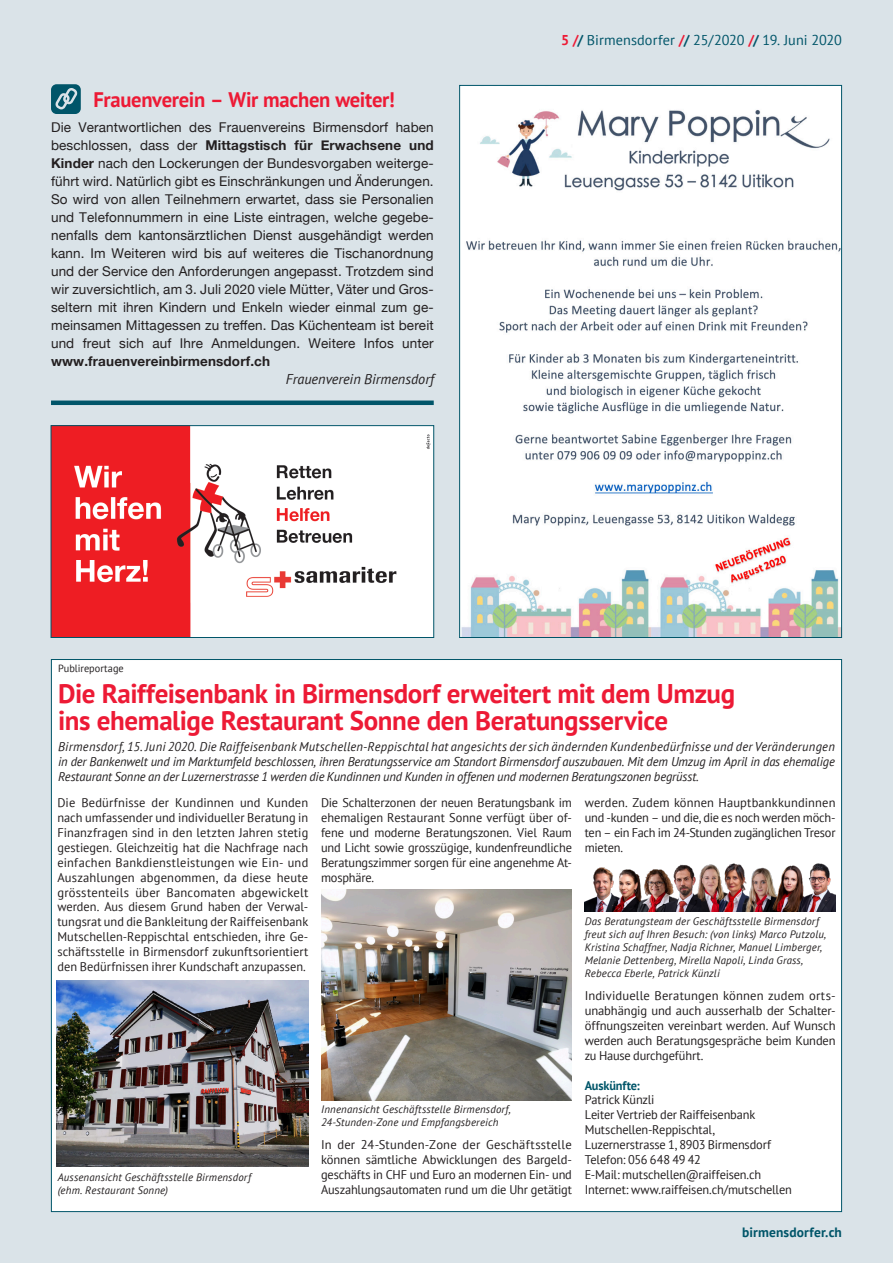
<style>
.page{position:relative;width:893px;height:1263px;background:#dae3e8}
.page>*{position:absolute;margin:0;border:0;box-sizing:border-box;transform-origin:0 0}
.t1{font:700 27px/27px "PT Sans";letter-spacing:-.015em;color:#ed1a35}
.t2{font:700 21px "PT Sans";letter-spacing:-.015em;color:#ed1a35}
.t3{font:14.25px "PT Sans";letter-spacing:.005em;color:#005569}
.t4{font:italic 14.25px "PT Sans";color:#231f20}
.t5{font:13.5px/18px "Helvetica Neue";letter-spacing:.01em;color:#231f20;text-align:justify}
.t6{font:700 13.5px "Helvetica Neue";letter-spacing:.01em;color:#231f20}
.t7{font:700 13.5px "PT Sans";letter-spacing:.01em;color:#005569}
.t8{font:italic 12.75px/14.7px "PT Sans";letter-spacing:-.01em;color:#231f20;text-align:justify}
.t9{font:12.6px/14.9px "PT Sans";letter-spacing:-.01em;color:#231f20;text-align:justify}
.t10{font:700 12.6px "PT Sans";letter-spacing:-.01em;color:#005569}
.t11{font:italic 10.8px/12.9px "PT Sans";letter-spacing:.015em;color:#231f20}
.t12{font:10.5px "PT Sans";color:#231f20}
.s1{font-weight:700}
.s2{font-weight:700;color:#ed1a35}
</style>
<div class="page">
<img style="left:461px;top:87px;width:379px;height:549px">
<div style="left:51px;top:659px;width:791px;height:552px;background:#fff"></div>
<img style="left:57px;top:980px;width:251px;height:186px">
<img style="left:321px;top:890px;width:251px;height:210px">
<img style="left:585px;top:863px;width:250px;height:48px">
<img style="left:53px;top:427px;width:379px;height:209px">
<div style="left:51px;top:425px;width:383px;height:213px;border:1px solid #005569"></div>
<svg style="left:51px;top:84px;width:30px;height:30px"></svg>
<div style="left:51px;top:400px;width:383px;height:5px;background:#005569"></div>
<h2 class="t2" style="left:94px;top:86px;width:303px">Frauenverein – Wir machen weiter!</h2>
<p class="t5" style="left:51px;top:119px;width:384px">Die Verantwortlichen des Frauenvereins Birmensdorf haben beschlossen, dass der <span class="s1">Mittagstisch für Erwachsene und Kinder</span> nach den Lockerungen der Bundesvorgaben weiterge&shy;führt wird. Natürlich gibt es Einschränkungen und Änderungen.<br>So wird von allen Teilnehmern erwartet, dass sie Personalien und Telefonnummern in eine Liste eintragen, welche gegebe&shy;nenfalls dem kantonsärztlichen Dienst ausgehändigt werden kann. Im Weiteren wird bis auf weiteres die Tischanordnung und der Service den Anforderungen angepasst. Trotzdem sind wir zuversichtlich, am 3. Juli 2020 viele Mütter, Väter und Gros&shy;seltern mit ihren Kindern und Enkeln wieder einmal zum ge&shy;meinsamen Mittagessen zu treffen. Das Küchenteam ist bereit und freut sich auf Ihre Anmeldungen. Weitere Infos unter</p>
<p class="t6" style="left:51px;top:350px;width:221px">www.frauenvereinbirmensdorf.ch</p>
<p class="t4" style="left:286px;top:370px;width:150px">Frauenverein Birmensdorf</p>
<p class="t3" style="left:561px;top:31px;width:282px"><span class="s2">5 /</span><span class="s1">/</span> Birmensdorfer <span class="s2">/</span><span class="s1">/</span> 25/2020 <span class="s2">/</span><span class="s1">/</span> 19. Juni 2020</p>
<p class="t12" style="left:58px;top:661px;width:67px">Publireportage</p>
<h1 class="t1" style="left:58px;top:679px;width:679px">Die Raiffeisenbank in Birmensdorf erweitert mit dem Umzug ins ehemalige Restaurant Sonne den Beratungsservice</h1>
<p class="t8" style="left:58px;top:739px;width:778px">Birmensdorf, 15. Juni 2020. Die Raiffeisenbank Mutschellen-Reppischtal hat angesichts der sich ändernden Kundenbedürfnisse und der Veränderungen in der Bankenwelt und im Marktumfeld beschlossen, ihren Beratungsservice am Standort Birmensdorf auszubauen. Mit dem Umzug im April in das ehemalige Restaurant Sonne an der Luzernerstrasse 1 werden die Kundinnen und Kunden in offenen und modernen Beratungszonen begrüsst.</p>
<p class="t9" style="left:57px;top:795px;width:252px">Die Bedürfnisse der Kundinnen und Kunden nach umfassender und individueller Beratung in Finanzfragen sind in den letzten Jahren stetig gestiegen. Gleichzeitig hat die Nachfrage nach einfachen Bankdienstleistungen wie Ein- und Auszahlungen abgenommen, da diese heute grösstenteils über Bancomaten abgewickelt werden. Aus diesem Grund haben der Verwal&shy;tungsrat und die Bankleitung der Raiffeisenbank Mutschellen-Reppischtal entschieden, ihre Ge&shy;schäftsstelle in Birmensdorf zukunftsorientiert den Bedürfnissen ihrer Kundschaft anzupassen.</p>
<p class="t9" style="left:321px;top:795px;width:252px">Die Schalterzonen der neuen Beratungsbank im ehemaligen Restaurant Sonne verfügt über of&shy;fene und moderne Beratungszonen. Viel Raum und Licht sowie grosszügige, kundenfreundliche Beratungszimmer sorgen für eine angenehme At&shy;mosphäre.</p>
<p class="t9" style="left:585px;top:795px;width:252px">werden. Zudem können Hauptbankkundinnen und -kunden – und die, die es noch werden möch&shy;ten – ein Fach im 24-Stunden zugänglichen Tresor mieten.</p>
<p class="t11" style="left:585px;top:915px;width:243px">Das Beratungsteam der Geschäftsstelle Birmensdorf freut sich auf Ihren Besuch: (von links) Marco Putzolu, Kristina Schaffner, Nadja Richner, Manuel Limberger, Melanie Dettenberg, Mirella Napoli, Linda Grass, Rebecca Eberle, Patrick Künzli</p>
<p class="t11" style="left:58px;top:1171px;width:195px">Aussenansicht Geschäftsstelle Birmensdorf (ehm. Restaurant Sonne)</p>
<p class="t11" style="left:321px;top:1103px;width:191px">Innenansicht Geschäftsstelle Birmensdorf,<br>24-Stunden-Zone und Empfangsbereich</p>
<p class="t9" style="left:321px;top:1137px;width:252px;text-align:left">In der 24-Stunden-Zone der Geschäftsstelle können sämtliche Abwicklungen des Bargeld&shy;geschäfts in CHF und Euro an modernen Ein- und Auszahlungsautomaten rund um die Uhr getätigt</p>
<p class="t9" style="left:585px;top:988px;width:252px">Individuelle Beratungen können zudem orts&shy;unabhängig und auch ausserhalb der Schalter&shy;öffnungszeiten vereinbart werden. Auf Wunsch werden auch Beratungsgespräche beim Kunden zu Hause durchgeführt.</p>
<p class="t10" style="left:585px;top:1077px;width:57px">Auskünfte:</p>
<p class="t9" style="left:585px;top:1092px;width:209px;text-align:left">Patrick Künzli<br>Leiter Vertrieb der Raiffeisenbank<br>Mutschellen-Reppischtal,<br>Luzernerstrasse 1, 8903 Birmensdorf<br>Telefon: 056 648 49 42<br>E-Mail: mutschellen@raiffeisen.ch<br>Internet: www.raiffeisen.ch/mutschellen</p>
<p class="t7" style="left:742px;top:1224px;width:101px">birmensdorfer.ch</p>
</div>
